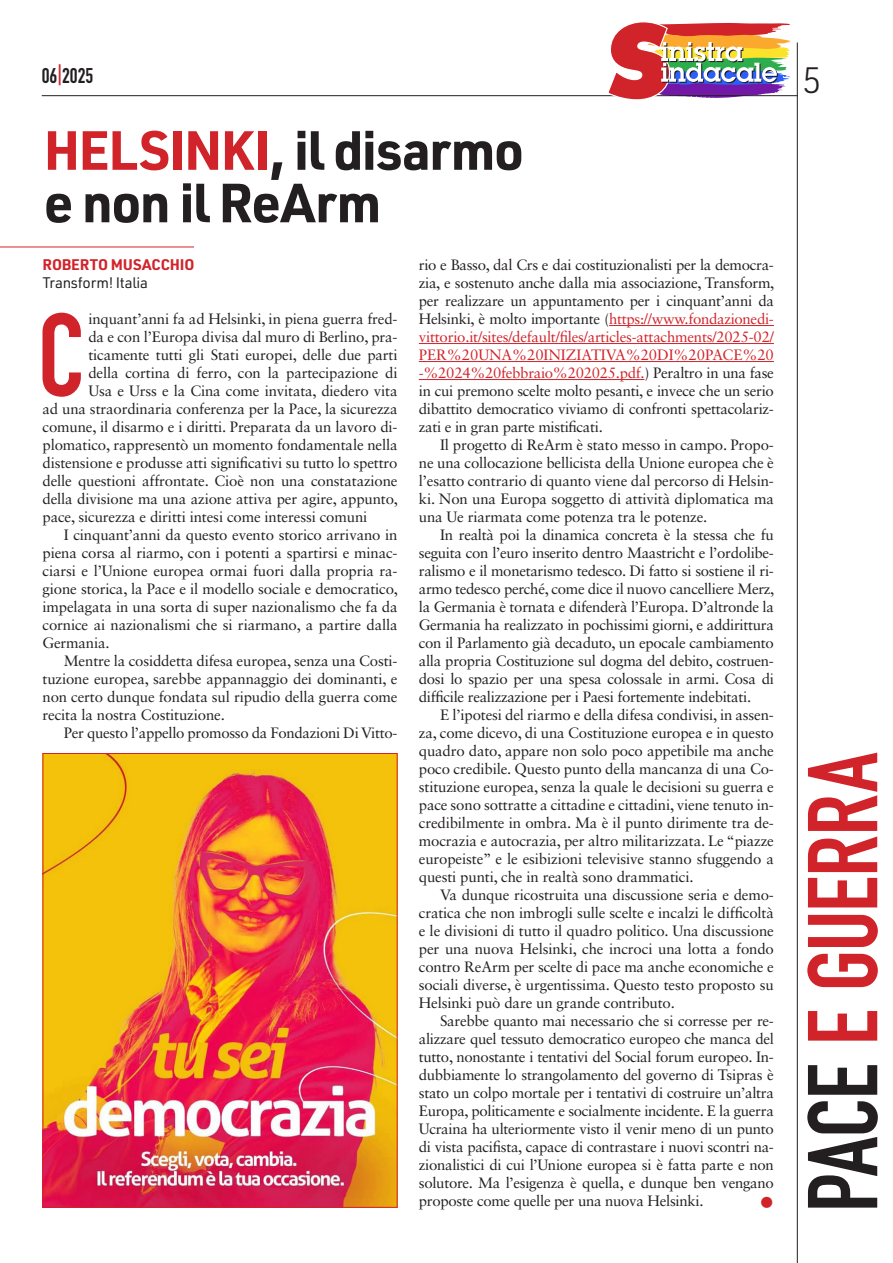
<style>
.page{position:relative;width:893px;height:1263px;background:#fff}
.page>*{position:absolute;margin:0;border:0;box-sizing:border-box;transform-origin:0 0}
.t1{font:116.1px "DIN Engschrift Std";color:#d1232a}
.t2{font:97.35px "DIN Engschrift Std";letter-spacing:-.01em;color:#d1232a}
.t3{font:700 54px "URWDIN";letter-spacing:-.03em;color:#231f20}
.t4{font:300 36px "URWDIN";color:#231f20}
.t5{font:21px "DIN Engschrift Std";color:#231f20}
.t6{font:15px/18px "Sabon LT Std";letter-spacing:-.01em;color:#231f20;text-align:justify}
.Autore{font:700 15px "URWDIN";letter-spacing:-.005em;color:#d1232a}
.Autore-2{font:15px "URWDIN";letter-spacing:-.02em;color:#231f20}
.t7{font:12px "Zapf Dingbats IT Cby BT";color:#d1232a}
.s1{color:#d1232a}
.s2{color:#231f20}
</style>
<div class="page">
<hr style="left:42px;top:95px;width:756px;height:1px;background:#231f20">
<hr style="left:797px;top:43px;width:1px;height:1220px;background:#231f20">
<svg style="left:606px;top:22px;width:185px;height:78px"></svg>
<hr style="left:609px;top:325px;width:165px;height:1px;background:#d1232a">
<hr style="left:419px;top:343px;width:355px;height:1px;background:#d1232a">
<hr style="left:419px;top:361px;width:355px;height:1px;background:#d1232a">
<hr style="left:419px;top:379px;width:225px;height:1px;background:#d1232a">
<hr style="left:0;top:247px;width:194px;height:1px;background:#d1232a">
<img style="left:45px;top:755px;width:350px;height:451px">
<h3 class="t5" style="left:42px;top:63px;width:53px">06<span class="s1">|</span>2025</h3>
<h3 class="t4" style="left:802px;top:56px;width:21px">5</h3>
<p class="t3" style="left:44px;top:113px;width:482px"><span class="s1">HELSINKI</span>, il disarmo</p>
<p class="t3" style="left:44px;top:166px;width:339px">e non il ReArm</p>
<p class="Autore" style="left:43px;top:254px;width:153px">ROBERTO MUSACCHIO</p>
<p class="Autore-2" style="left:43px;top:273px;width:107px">Transform! Italia</p>
<p class="t1" style="left:38px;top:287px;width:49px">C</p>
<p class="t6" style="left:88px;top:310px;width:311px">inquant’anni fa ad Helsinki, in piena guerra fred-</p>
<p class="t6" style="left:88px;top:328px;width:311px">da e con l’Europa divisa dal muro di Berlino, pra-</p>
<p class="t6" style="left:88px;top:346px;width:311px">ticamente tutti gli Stati europei, delle due parti</p>
<p class="t6" style="left:88px;top:364px;width:311px">della cortina di ferro, con la partecipazione di</p>
<p class="t6" style="left:88px;top:382px;width:311px">Usa e Urss e la Cina come invitata, diedero vita</p>
<p class="t6" style="left:43px;top:400px;width:357px">ad una straordinaria conferenza per la Pace, la sicurezza</p>
<p class="t6" style="left:43px;top:418px;width:357px">comune, il disarmo e i diritti. Preparata da un lavoro di-</p>
<p class="t6" style="left:43px;top:436px;width:357px">plomatico, rappresentò un momento fondamentale nella</p>
<p class="t6" style="left:43px;top:454px;width:357px">distensione e produsse atti significativi su tutto lo spettro</p>
<p class="t6" style="left:43px;top:472px;width:357px">delle questioni affrontate. Cioè non una constatazione</p>
<p class="t6" style="left:43px;top:490px;width:357px">della divisione ma una azione attiva per agire, appunto,</p>
<p class="t6" style="left:43px;top:508px;width:326px">pace, sicurezza e diritti intesi come interessi comuni</p>
<p class="t6" style="left:43px;top:526px;width:357px;text-indent:21px">I cinquant’anni da questo evento storico arrivano in piena corsa al riarmo, con i potenti a spartirsi e minac&shy;ciarsi e l’Unione europea ormai fuori dalla propria ra&shy;gione storica, la Pace e il modello sociale e democratico, impelagata in una sorta di super nazionalismo che fa da cornice ai nazionalismi che si riarmano, a partire dalla Germania.</p>
<p class="t6" style="left:43px;top:652px;width:357px;text-indent:21px">Mentre la cosiddetta difesa europea, senza una Costi&shy;tuzione europea, sarebbe appannaggio dei dominanti, e non certo dunque fondata sul ripudio della guerra come recita la nostra Costituzione.</p>
<p class="t6" style="left:64px;top:724px;width:335px">Per questo l’appello promosso da Fondazioni Di Vitto-</p>
<p class="t6" style="left:419px;top:256px;width:357px">rio e Basso, dal Crs e dai costituzionalisti per la democra&shy;zia, e sostenuto anche dalla mia associazione, Transform, per realizzare un appuntamento per i cinquant’anni da Helsinki, è molto importante (<span class="s1">https://www.fondazionedi&shy;vittorio.it/sites/default/files/articles-attachments/2025-02/ PER%20UNA%20INIZIATIVA%20DI%20PACE%20 -%2024%20febbraio%202025.pdf.</span>) Peraltro in una fase in cui premono scelte molto pesanti, e invece che un serio dibattito democratico viviamo di confronti spettacolariz&shy;zati e in gran parte mistificati.</p>
<p class="t6" style="left:419px;top:436px;width:357px;text-indent:21px">Il progetto di ReArm è stato messo in campo. Propo&shy;ne una collocazione bellicista della Unione europea che è l’esatto contrario di quanto viene dal percorso di Helsin&shy;ki. Non una Europa soggetto di attività diplomatica ma una Ue riarmata come potenza tra le potenze.</p>
<p class="t6" style="left:419px;top:526px;width:357px;text-indent:21px">In realtà poi la dinamica concreta è la stessa che fu seguita con l’euro inserito dentro Maastricht e l’ordolibe&shy;ralismo e il monetarismo tedesco. Di fatto si sostiene il ri&shy;armo tedesco perché, come dice il nuovo cancelliere Merz, la Germania è tornata e difenderà l’Europa. D’altronde la Germania ha realizzato in pochissimi giorni, e addirittura con il Parlamento già decaduto, un epocale cambiamento alla propria Costituzione sul dogma del debito, costruen&shy;dosi lo spazio per una spesa colossale in armi. Cosa di difficile realizzazione per i Paesi fortemente indebitati.</p>
<p class="t6" style="left:419px;top:706px;width:357px;text-indent:21px">E l’ipotesi del riarmo e della difesa condivisi, in assen&shy;za, come dicevo, di una Costituzione europea e in questo quadro dato, appare non solo poco appetibile ma anche poco credibile. Questo punto della mancanza di una Co&shy;stituzione europea, senza la quale le decisioni su guerra e pace sono sottratte a cittadine e cittadini, viene tenuto in&shy;credibilmente in ombra. Ma è il punto dirimente tra de&shy;mocrazia e autocrazia, per altro militarizzata. Le “piazze europeiste” e le esibizioni televisive stanno sfuggendo a questi punti, che in realtà sono drammatici.</p>
<p class="t6" style="left:419px;top:886px;width:357px;text-indent:21px">Va dunque ricostruita una discussione seria e demo&shy;cratica che non imbrogli sulle scelte e incalzi le difficoltà e le divisioni di tutto il quadro politico. Una discussione per una nuova Helsinki, che incroci una lotta a fondo contro ReArm per scelte di pace ma anche economiche e sociali diverse, è urgentissima. Questo testo proposto su Helsinki può dare un grande contributo.</p>
<p class="t6" style="left:419px;top:1012px;width:357px;text-indent:21px">Sarebbe quanto mai necessario che si corresse per re&shy;alizzare quel tessuto democratico europeo che manca del tutto, nonostante i tentativi del Social forum europeo. In&shy;dubbiamente lo strangolamento del governo di Tsipras è stato un colpo mortale per i tentativi di costruire un’altra Europa, politicamente e socialmente incidente. E la guerra Ucraina ha ulteriormente visto il venir meno di un punto di vista pacifista, capace di contrastare i nuovi scontri na&shy;zionalistici di cui l’Unione europea si è fatta parte e non solutore. Ma l’esigenza è quella, e dunque ben vengano proposte come quelle per una nuova Helsinki.</p>
<p class="t7" style="left:761px;top:1196px;width:13px">●</p>
<p class="t2" style="left:786px;top:1212px;width:461px;rotate:-90deg"><span class="s2">PACE</span> E GUERRA</p>
</div>
